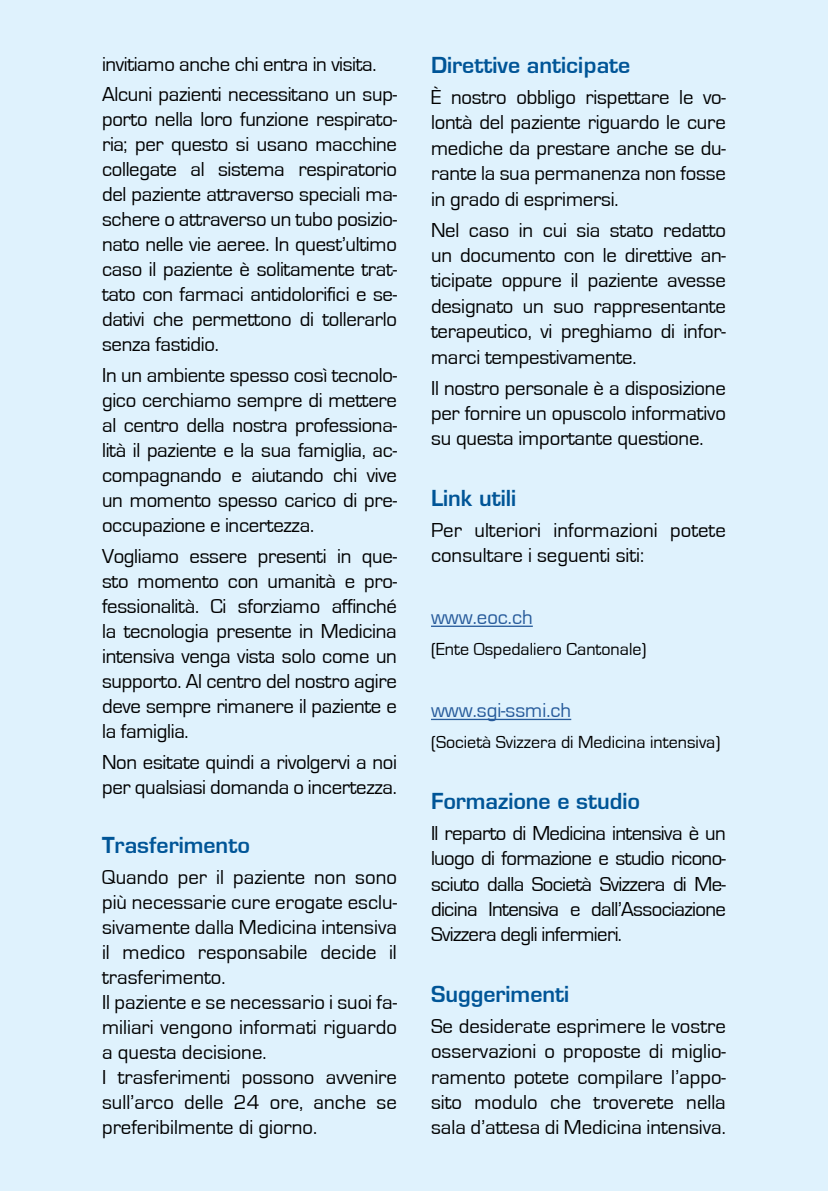
<style>
.page{position:relative;width:828px;height:1191px;background:#dff2fd}
.page>*{position:absolute;margin:0;border:0;box-sizing:border-box;transform-origin:0 0}
.t1{font:700 24px "Eurostile";color:#005597}
.t2{font:20.8px/25px "Eurostile";letter-spacing:-.01em;color:#000;text-align:justify}
.t3{font:20.8px "Eurostile";color:#275b9b}
.t4{font:18px "Eurostile";color:#000}
</style>
<div class="page">
<hr style="left:431px;top:625px;width:102px;height:2px;background:#275b9b">
<hr style="left:431px;top:719px;width:140px;height:1px;background:#275b9b">
<p class="t2" style="left:102px;top:49px;width:296px;line-height:30.6px">invitiamo anche chi entra in visita.<br>Alcuni pazienti necessitano un sup-</p>
<p class="t2" style="left:102px;top:107px;width:296px">porto nella loro funzione respirato&shy;ria; per questo si usano macchine collegate al sistema respiratorio del paziente attraverso speciali ma&shy;schere o attraverso un tubo posizio&shy;nato nelle vie aeree. In quest’ultimo caso il paziente è solitamente trat&shy;tato con farmaci antidolorifici e se&shy;dativi che permettono di tollerarlo senza fastidio.</p>
<p class="t2" style="left:102px;top:363px;width:296px">In un ambiente spesso così tecnolo&shy;gico cerchiamo sempre di mettere al centro della nostra professiona&shy;lità il paziente e la sua famiglia, ac&shy;compagnando e aiutando chi vive un momento spesso carico di pre&shy;occupazione e incertezza.</p>
<p class="t2" style="left:102px;top:544px;width:296px">Vogliamo essere presenti in que&shy;sto momento con umanità e pro&shy;fessionalità. Ci sforziamo affinché la tecnologia presente in Medicina intensiva venga vista solo come un supporto. Al centro del nostro agire deve sempre rimanere il paziente e la famiglia.</p>
<p class="t2" style="left:102px;top:750px;width:296px">Non esitate quindi a rivolgervi a noi per qualsiasi domanda o incertezza.</p>
<p class="t1" style="left:102px;top:835px;width:149px">Trasferimento</p>
<p class="t2" style="left:102px;top:865px;width:296px;text-align:left">Quando per il paziente non sono più necessarie cure erogate esclu&shy;sivamente dalla Medicina intensiva il medico responsabile decide il trasferimento.<br>Il paziente e se necessario i suoi fa&shy;miliari vengono informati riguardo a questa decisione.<br>I trasferimenti possono avvenire sull’arco delle 24 ore, anche se preferibilmente di giorno.</p>
<p class="t1" style="left:431px;top:55px;width:201px">Direttive anticipate</p>
<p class="t2" style="left:431px;top:85px;width:296px">È nostro obbligo rispettare le vo&shy;lontà del paziente riguardo le cure mediche da prestare anche se du&shy;rante la sua permanenza non fosse in grado di esprimersi.</p>
<p class="t2" style="left:431px;top:217px;width:296px">Nel caso in cui sia stato redatto un documento con le direttive an&shy;ticipate oppure il paziente avesse designato un suo rappresentante terapeutico, vi preghiamo di infor&shy;marci tempestivamente.</p>
<p class="t2" style="left:431px;top:375px;width:296px">Il nostro personale è a disposizione per fornire un opuscolo informativo su questa importante questione.</p>
<p class="t1" style="left:431px;top:488px;width:87px">Link utili</p>
<p class="t2" style="left:431px;top:517px;width:296px">Per ulteriori informazioni potete consultare i seguenti siti:</p>
<p class="t3" style="left:431px;top:606px;width:103px">www.eoc.ch</p>
<p class="t4" style="left:431px;top:639px;width:217px">(Ente Ospedaliero Cantonale)</p>
<p class="t3" style="left:431px;top:699px;width:142px">www.sgi-ssmi.ch</p>
<p class="t4" style="left:431px;top:733px;width:291px">(Società Svizzera di Medicina intensiva)</p>
<p class="t1" style="left:431px;top:791px;width:210px">Formazione e studio</p>
<p class="t2" style="left:431px;top:820px;width:296px">Il reparto di Medicina intensiva è un luogo di formazione e studio ricono&shy;sciuto dalla Società Svizzera di Me&shy;dicina Intensiva e dall’Associazione Svizzera degli infermieri.</p>
<p class="t1" style="left:431px;top:984px;width:140px">Suggerimenti</p>
<p class="t2" style="left:431px;top:1013px;width:296px">Se desiderate esprimere le vostre osservazioni o proposte di miglio&shy;ramento potete compilare l’appo&shy;sito modulo che troverete nella sala d’attesa di Medicina intensiva.</p>
</div>
